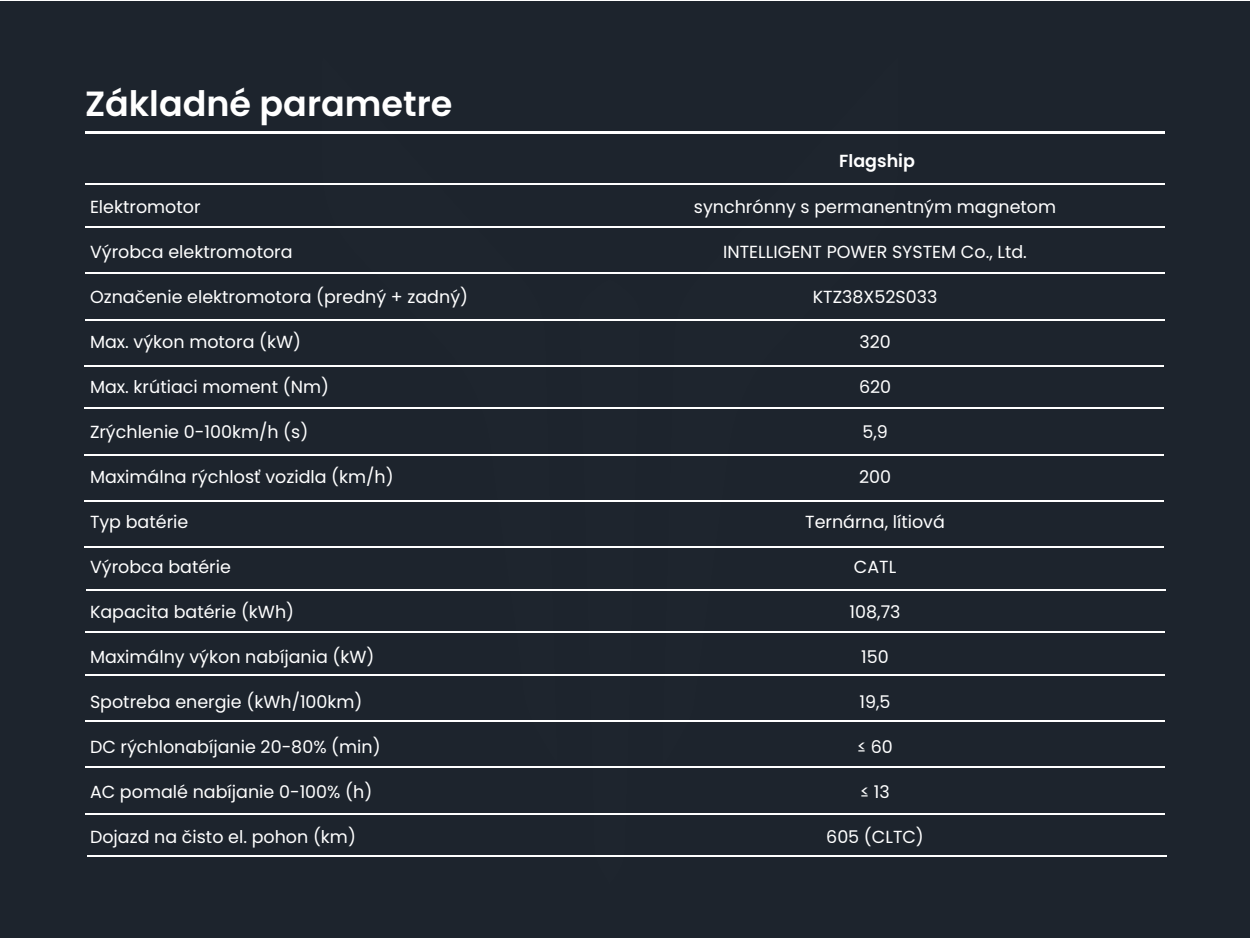
<style>
.page{position:relative;width:1250px;height:938px;background:#fff}
.page>*{position:absolute;margin:0;border:0;box-sizing:border-box;transform-origin:0 0}
.t1{font:600 35px "Poppins";color:#fff}
.t2{font:17.5px "Poppins";color:#fff}
.t3{font:600 17.5px "Poppins";color:#fff}
</style>
<div class="page">
<div style="left:0;top:1px;width:1250px;height:937px;background:#1d242d"></div>
<svg style="left:662px;top:183px;width:237px;height:539px"></svg>
<svg style="left:321px;top:183px;width:236px;height:539px"></svg>
<svg style="left:579px;top:320px;width:61px;height:537px"></svg>
<hr style="left:85px;top:131px;width:1080px;height:3px;background:#fff">
<hr style="left:85px;top:184px;width:1080px;height:1px;background:#fff">
<hr style="left:85px;top:226px;width:1080px;height:2px;background:#fff">
<hr style="left:85px;top:272px;width:1080px;height:2px;background:#fff">
<hr style="left:85px;top:319px;width:1080px;height:1px;background:#fff">
<hr style="left:84px;top:365px;width:1080px;height:1px;background:#fff">
<hr style="left:84px;top:408px;width:1080px;height:1px;background:#fff">
<hr style="left:84px;top:454px;width:1080px;height:1px;background:#fff">
<hr style="left:84px;top:500px;width:1080px;height:1px;background:#fff">
<hr style="left:84px;top:546px;width:1080px;height:2px;background:#fff">
<hr style="left:86px;top:589px;width:1080px;height:1px;background:#fff">
<hr style="left:85px;top:631px;width:1080px;height:1px;background:#fff">
<hr style="left:85px;top:674px;width:1080px;height:1px;background:#fff">
<hr style="left:85px;top:720px;width:1080px;height:1px;background:#fff">
<hr style="left:85px;top:766px;width:1080px;height:2px;background:#fff">
<hr style="left:85px;top:812px;width:1080px;height:2px;background:#fff">
<hr style="left:88px;top:855px;width:1080px;height:1px;background:#fff">
<h1 class="t1" style="left:85px;top:84px;width:369px">Základné parametre</h1>
<p class="t2" style="left:90px;top:196px;width:112px">Elektromotor</p>
<p class="t2" style="left:90px;top:241px;width:204px">Výrobca elektromotora</p>
<p class="t2" style="left:90px;top:286px;width:380px">Označenie elektromotora (predný + zadný)</p>
<p class="t2" style="left:90px;top:331px;width:213px">Max. výkon motora (kW)</p>
<p class="t2" style="left:90px;top:376px;width:241px">Max. krútiaci moment (Nm)</p>
<p class="t2" style="left:90px;top:421px;width:220px">Zrýchlenie 0-100km/h (s)</p>
<p class="t2" style="left:90px;top:466px;width:305px">Maximálna rýchlosť vozidla (km/h)</p>
<p class="t2" style="left:90px;top:511px;width:100px">Typ batérie</p>
<p class="t2" style="left:90px;top:556px;width:142px">Výrobca batérie</p>
<p class="t2" style="left:90px;top:601px;width:206px">Kapacita batérie (kWh)</p>
<p class="t2" style="left:90px;top:646px;width:286px">Maximálny výkon nabíjania (kW)</p>
<p class="t2" style="left:90px;top:691px;width:274px">Spotreba energie (kWh/100km)</p>
<p class="t2" style="left:90px;top:736px;width:292px">DC rýchlonabíjanie 20-80% (min)</p>
<p class="t2" style="left:90px;top:781px;width:284px">AC pomalé nabíjanie 0-100% (h)</p>
<p class="t2" style="left:90px;top:826px;width:267px">Dojazd na čisto el. pohon (km)</p>
<p class="t3" style="left:839px;top:151px;width:77px">Flagship</p>
<p class="t2" style="left:694px;top:196px;width:364px">synchrónny s permanentným magnetom</p>
<p class="t2" style="left:723px;top:241px;width:305px">INTELLIGENT POWER SYSTEM Co., Ltd.</p>
<p class="t2" style="left:813px;top:286px;width:126px">KTZ38X52S033</p>
<p class="t2" style="left:859px;top:331px;width:33px">320</p>
<p class="t2" style="left:859px;top:376px;width:34px">620</p>
<p class="t2" style="left:862px;top:421px;width:27px">5,9</p>
<p class="t2" style="left:859px;top:466px;width:34px">200</p>
<p class="t2" style="left:805px;top:511px;width:141px">Ternárna, lítiová</p>
<p class="t2" style="left:854px;top:556px;width:44px">CATL</p>
<p class="t2" style="left:850px;top:601px;width:52px">108,73</p>
<p class="t2" style="left:861px;top:646px;width:29px">150</p>
<p class="t2" style="left:860px;top:691px;width:33px">19,5</p>
<p class="t2" style="left:857px;top:736px;width:37px">≤ 60</p>
<p class="t2" style="left:860px;top:781px;width:31px">≤ 13</p>
<p class="t2" style="left:826px;top:826px;width:99px">605 (CLTC)</p>
</div>
